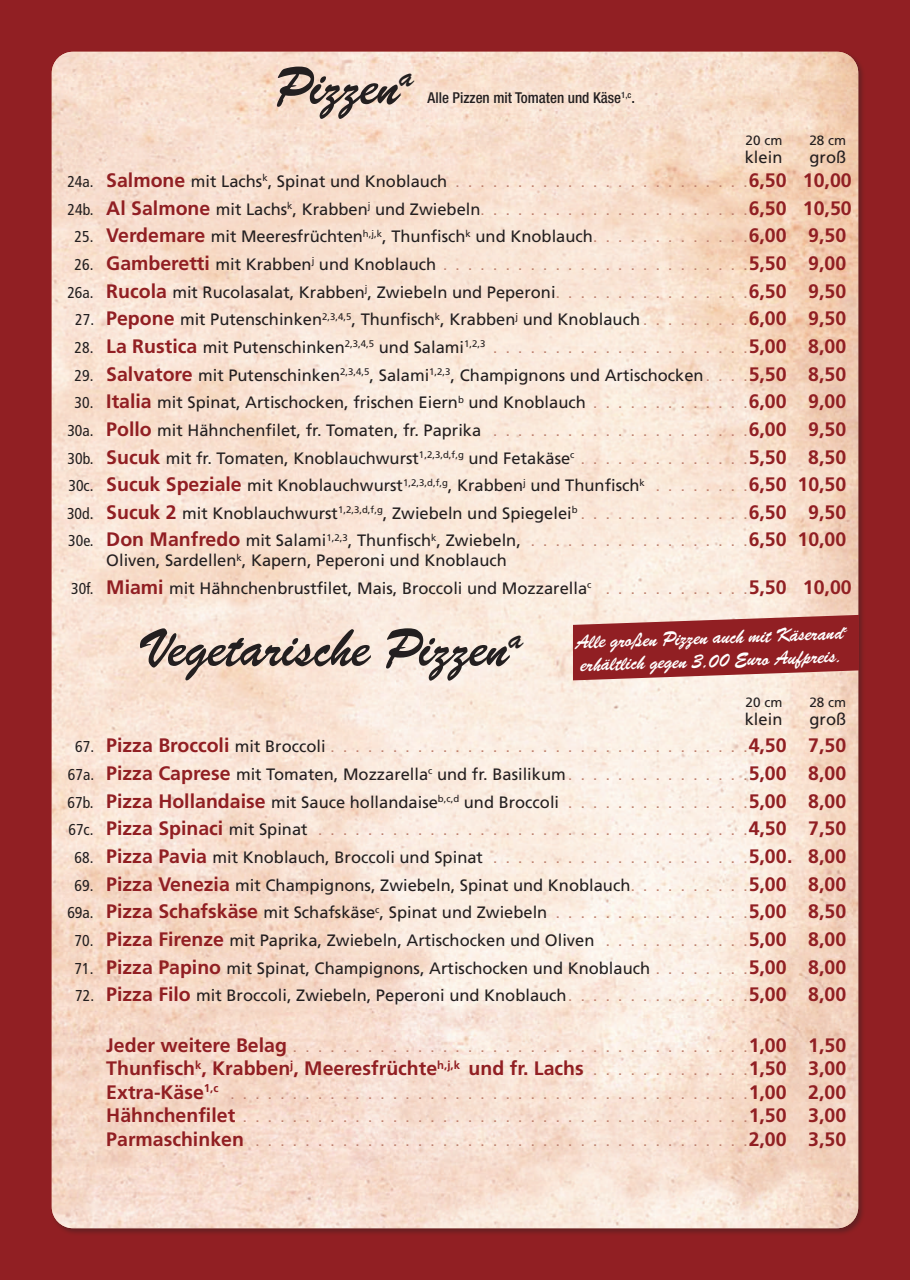
<style>
.page{position:relative;width:910px;height:1280px;background:#911f23}
.page>*{position:absolute;margin:0;border:0;box-sizing:border-box;transform-origin:0 0}
.t1{font:52.5px "Brush Script Regular SWFTE";color:#231f20}
.t2{font:700 19.5px/23.4px "Frutiger";color:#911f23;text-align:right}
.t3{font:19.2px/23px "Brush Script Regular SWFTE";color:#fff}
.t4{font:16.5px/27.6px "Frutiger";color:#231f20}
.t5{font:15px "Frutiger";color:#bd806e}
.t6{font:500 condensed 15px "Helvetica Neue";color:#231f20}
.t7{font:13.5px "Frutiger";color:#231f20}
.s1{font-stretch:condensed;font-size:15.75px}
.s2{font-weight:700;font-size:19.5px;color:#911f23}
.s3{font-size:15px;color:#bd806e}
.s4{font-weight:400;font-size:15px;color:#bd806e}
.s5{font-weight:400;font-stretch:condensed;font-size:15.75px;color:#231f20}
.s6{font-weight:400;font-size:16.5px;color:#231f20}
.s7{font-stretch:condensed;font-size:15.75px;color:#231f20}
.s8{font-size:16.5px;color:#231f20}
</style>
<div class="page">
<img style="left:52px;top:52px;width:806px;height:1176px">
<svg style="left:573px;top:615px;width:286px;height:65px"></svg>
<h1 class="t1" style="left:275px;top:55px;width:141px">Pizzen<sup>a</sup></h1>
<p class="t6" style="left:428px;top:89px;width:209px">Alle Pizzen mit Tomaten und Käse<sup>1,c</sup>.</p>
<p class="t7" style="left:746px;top:133px;width:38px">20 cm</p>
<p class="t7" style="left:809px;top:133px;width:38px">28 cm</p>
<p class="t4" style="left:745px;top:143px;width:39px">klein</p>
<p class="t4" style="left:67px;top:145px;width:786px;line-height:24px;text-indent:742px">groß<br><span class="s1">24a.</span> <span class="s2">Salmone</span> mit Lachs<sup>k</sup>, Spinat und Knoblauch <span class="s3">. . . . . . . . . . . . . . . . . . . . . . . .</span> <span class="s2">6,50 10,00</span></p>
<p class="t4" style="left:68px;top:195px;width:414px"><span class="s1">24b.</span> <span class="s2">Al Salmone</span> mit Lachs<sup>k</sup>, Krabben<sup>j</sup> und Zwiebeln</p>
<p class="t2" style="left:722px;top:196px;width:131px"><span class="s4">.. .</span> 6,50 10,50</p>
<p class="t4" style="left:75px;top:223px;width:520px"><span class="s1">25.</span> <span class="s2">Verdemare</span> mit Meeresfrüchten<sup>h,j,k</sup>, Thunfisch<sup>k</sup> und Knoblauch</p>
<p class="t2" style="left:722px;top:224px;width:125px"><span class="s4">.. .</span> 6,00 9,50</p>
<p class="t4" style="left:75px;top:250px;width:363px"><span class="s1">26.</span> <span class="s2">Gamberetti</span> mit Krabben<sup>j</sup> und Knoblauch</p>
<p class="t2" style="left:722px;top:252px;width:125px"><span class="s4">.. .</span> 5,50 9,00</p>
<p class="t4" style="left:67px;top:278px;width:490px"><span class="s1">26a.</span> <span class="s2">Rucola</span> mit Rucolasalat, Krabben<sup>j</sup>, Zwiebeln und Peperoni</p>
<p class="t2" style="left:722px;top:279px;width:125px"><span class="s4">.. .</span> 6,50 9,50</p>
<p class="t4" style="left:75px;top:306px;width:566px"><span class="s1">27.</span> <span class="s2">Pepone</span> mit Putenschinken<sup>2,3,4,5</sup>, Thunfisch<sup>k</sup>, Krabben<sup>j</sup> und Knoblauch</p>
<p class="t2" style="left:722px;top:307px;width:125px"><span class="s4">.. .</span> 6,00 9,50</p>
<p class="t4" style="left:75px;top:333px;width:412px"><span class="s1">28.</span> <span class="s2">La Rustica</span> mit Putenschinken<sup>2,3,4,5</sup> und Salami<sup>1,2,3</sup></p>
<p class="t2" style="left:722px;top:334px;width:125px"><span class="s4">.. .</span> 5,00 8,00</p>
<p class="t4" style="left:75px;top:361px;width:630px"><span class="s1">29.</span> <span class="s2">Salvatore</span> mit Putenschinken<sup>2,3,4,5</sup>, Salami<sup>1,2,3</sup>, Champignons und Artischocken</p>
<p class="t2" style="left:722px;top:362px;width:125px"><span class="s4">.. .</span> 5,50 8,50</p>
<p class="t4" style="left:75px;top:389px;width:513px"><span class="s1">30.</span> <span class="s2">Italia</span> mit Spinat, Artischocken, frischen Eiern<sup>b</sup> und Knoblauch</p>
<p class="t2" style="left:722px;top:390px;width:125px"><span class="s4">.. .</span> 6,00 9,00</p>
<p class="t4" style="left:67px;top:416px;width:780px"><span class="s1">30a.</span> <span class="s2">Pollo</span> mit Hähnchenfilet, fr. Tomaten, fr. Paprika <span class="s3">. . . . . . . . . . . . . . . . . . . . .</span> <span class="s2">6,00 9,50<br></span><span class="s1">30b.</span> <span class="s2">Sucuk</span> mit fr. Tomaten, Knoblauchwurst<sup>1,2,3,d,f,g</sup> und Fetakäse<sup>c</sup></p>
<p class="t2" style="left:722px;top:445px;width:125px"><span class="s4">.. .</span> 5,50 8,50</p>
<p class="t4" style="left:67px;top:472px;width:781px"><span class="s1">30c.</span> <span class="s2">Sucuk Speziale</span> mit Knoblauchwurst<sup>1,2,3,d,f,g</sup>, Krabben<sup>j</sup> und Thunfisch<sup>k</sup> <span class="s3">. . . . . . . .</span> <span class="s2">6,50 10,50<br></span><span class="s1">30d.</span> <span class="s2">Sucuk 2</span> mit Knoblauchwurst<sup>1,2,3,d,f,g</sup>, Zwiebeln und Spiegelei<sup>b</sup></p>
<p class="t2" style="left:722px;top:500px;width:125px"><span class="s4">.. .</span> 6,50 9,50</p>
<p class="t4" style="left:68px;top:527px;width:454px"><span class="s1">30e.</span> <span class="s2">Don Manfredo</span> mit Salami<sup>1,2,3</sup>, Thunfisch<sup>k</sup>, Zwiebeln,</p>
<p class="t2" style="left:722px;top:528px;width:125px"><span class="s4">.. .</span> 6,50 10,00</p>
<p class="t4" style="left:71px;top:547px;width:782px;text-indent:35px">Oliven, Sardellen<sup>k</sup>, Kapern, Peperoni und Knoblauch<br><span class="s1">30f.</span> <span class="s2">Miami</span> mit Hähnchenbrustfilet, Mais, Broccoli und Mozzarella<sup>c</sup> <span class="s3">. . . . . . . . . . . .</span> <span class="s2">5,50 10,00</span></p>
<h1 class="t1" style="left:140px;top:617px;width:384px">Vegetarische Pizzen<sup>a</sup></h1>
<p class="t7" style="left:746px;top:694px;width:38px">20 cm</p>
<p class="t7" style="left:809px;top:694px;width:38px">28 cm</p>
<p class="t4" style="left:745px;top:705px;width:39px">klein</p>
<p class="t4" style="left:809px;top:705px;width:38px">groß</p>
<p class="t2" style="left:75px;top:734px;width:252px"><span class="s5">67.</span> Pizza Broccoli <span class="s6">mit Broccoli</span></p>
<p class="t2" style="left:722px;top:734px;width:125px"><span class="s4">.. .</span> 4,50 7,50</p>
<p class="t4" style="left:68px;top:760px;width:499px"><span class="s1">67a.</span> <span class="s2">Pizza Caprese</span> mit Tomaten, Mozzarella<sup>c</sup> und fr. Basilikum</p>
<p class="t2" style="left:722px;top:761px;width:125px"><span class="s4">.. .</span> 5,00 8,00</p>
<p class="t4" style="left:68px;top:788px;width:780px"><span class="s1">67b.</span> <span class="s2">Pizza Hollandaise</span> mit Sauce hollandaise<sup>b,c,d</sup> und Broccoli <span class="s3">. . . . . . . . . . . . . . .</span> <span class="s2">5,00 8,00</span></p>
<p class="t5" style="left:69px;top:821px;width:779px"><span class="s7">67c.</span> <span class="s2">Pizza Spinaci</span> <span class="s8">mit Spinat</span> . . . . . . . . . . . . . . . . . . . . . . . . . . . . . . . . . . . <span class="s2">4,50 7,50</span></p>
<p class="t4" style="left:75px;top:843px;width:773px"><span class="s1">68.</span> <span class="s2">Pizza Pavia</span> mit Knoblauch, Broccoli und Spinat <span class="s3">. . . . . . . . . . . . . . . . . . . . .</span> <span class="s2">5,00 8,00</span></p>
<p class="t4" style="left:75px;top:871px;width:557px"><span class="s1">69.</span> <span class="s2">Pizza Venezia</span> mit Champignons, Zwiebeln, Spinat und Knoblauch</p>
<p class="t2" style="left:722px;top:872px;width:125px"><span class="s4">.. .</span> 5,00 8,00</p>
<p class="t4" style="left:67px;top:899px;width:780px"><span class="s1">69a.</span> <span class="s2">Pizza Schafskäse</span> mit Schafskäse<sup>c</sup>, Spinat und Zwiebeln <span class="s3">. . . . . . . . . . . . . . . .</span> <span class="s2">5,00 8,50</span></p>
<p class="t4" style="left:75px;top:926px;width:773px"><span class="s1">70.</span> <span class="s2">Pizza Firenze</span> mit Paprika, Zwiebeln, Artischocken und Oliven <span class="s3">. . . . . . . . . . . .</span> <span class="s2">5,00 8,00</span></p>
<p class="t4" style="left:75px;top:954px;width:577px"><span class="s1">71.</span> <span class="s2">Pizza Papino</span> mit Spinat, Champignons, Artischocken und Knoblauch</p>
<p class="t2" style="left:722px;top:955px;width:125px"><span class="s4">.. .</span> 5,00 8,00</p>
<p class="t4" style="left:75px;top:982px;width:493px"><span class="s1">72.</span> <span class="s2">Pizza Filo</span> mit Broccoli, Zwiebeln, Peperoni und Knoblauch</p>
<p class="t2" style="left:722px;top:983px;width:125px"><span class="s4">.. .</span> 5,00 8,00</p>
<p class="t2" style="left:106px;top:1033px;width:182px">Jeder weitere Belag</p>
<p class="t3" style="left:575px;top:631px;width:274px;rotate:-2deg">Alle großen Pizzen auch mit Käserand<sup>c </sup>erhältlich gegen 3,00 Euro Aufpreis.</p>
<p class="t2" style="left:106px;top:1033px;width:741px"><span class="s4">.. .</span> 1,00 1,50<br>Thunfisch<sup>k</sup>, Krabben<sup>j</sup>, Meeresfrüchte<sup>h,j,k</sup> und fr. Lachs <span class="s4">. . . . . . . . . . . . .</span> 1,50 3,00</p>
<p class="t5" style="left:106px;top:1085px;width:741px"><span class="s2">Extra-Käse</span><sup>1,c</sup> . . . . . . . . . . . . . . . . . . . . . . . . . . . . . . . . . . . . . . . . . . <span class="s2">1,00 2,00</span></p>
<p class="t2" style="left:106px;top:1104px;width:130px">Hähnchenfilet</p>
<p class="t2" style="left:722px;top:1104px;width:125px"><span class="s4">.. .</span> 1,50 3,00</p>
<p class="t5" style="left:106px;top:1131px;width:741px"><span class="s2">Parmaschinken</span> . . . . . . . . . . . . . . . . . . . . . . . . . . . . . . . . . . . . . . . . <span class="s2">2,00 3,50</span></p>
</div>
